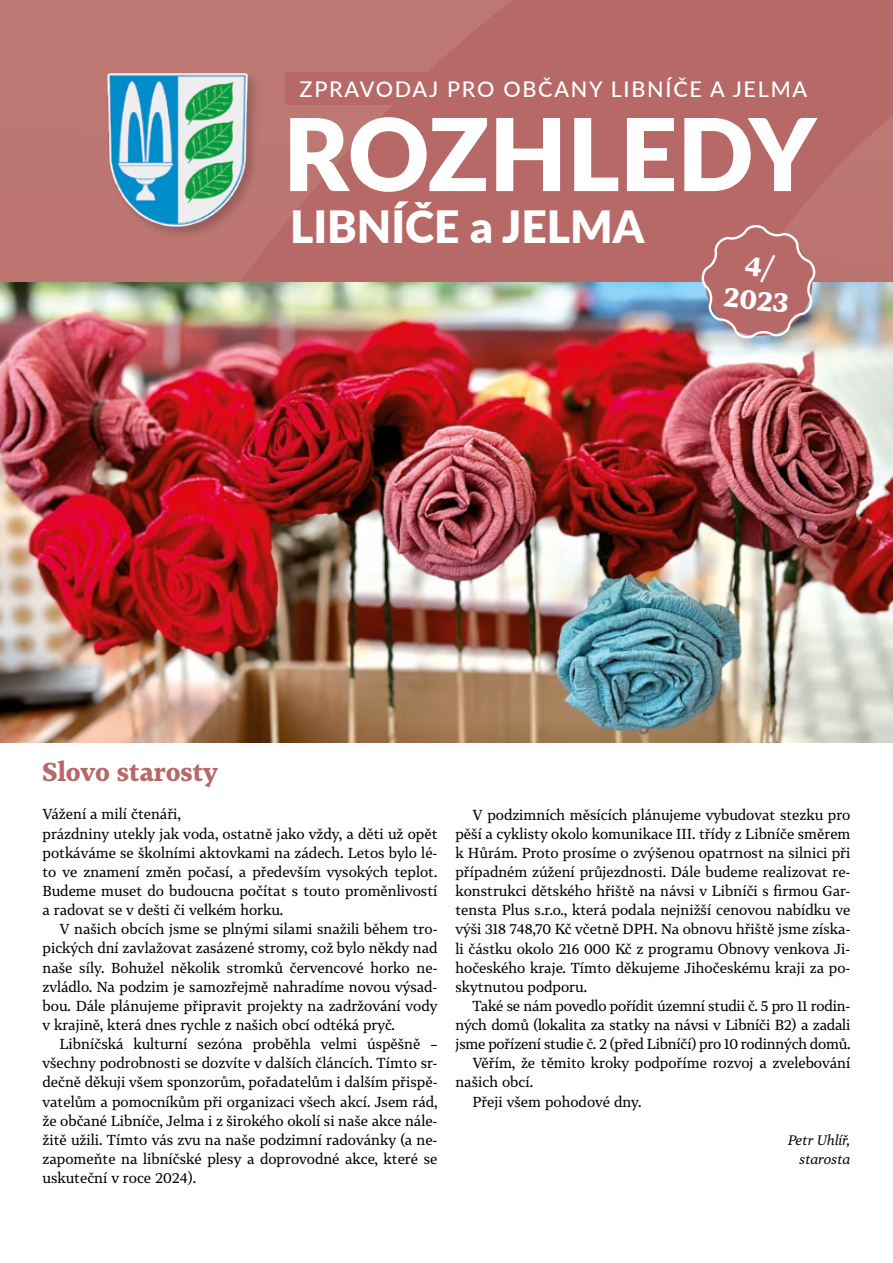
<style>
.page{position:relative;width:893px;height:1263px;background:#fff}
.page>*{position:absolute;margin:0;border:0;box-sizing:border-box;transform-origin:0 0}
.t1{font:900 100.35px "Lato";color:#fff}
.t2{font:900 44.4px "Lato";color:#fff}
.t3{font:700 27.15px/32.5px "Tabac G3";color:#fff;text-align:center}
.t4{font:700 25.5px "Tabac G3";color:#b76968}
.t5{font:500 21.6px "Lato";letter-spacing:.08em;color:#fff}
.t6{font:14.25px/19.2px "Tabac G3";color:#000;text-align:justify}
.t7{font:italic 13.5px/19.2px "Tabac G3";color:#000;text-align:right}
</style>
<div class="page">
<div style="left:0;top:0;width:893px;height:284px;background:#b76968"></div>
<svg style="left:0;top:0;width:540px;height:283px;fill:#bd7672"></svg>
<div style="left:285px;top:72px;width:536px;height:33px;background:#b76968"></div>
<div style="left:105px;top:71px;width:156px;height:169px;background:#000;opacity:.2"></div>
<img style="left:87px;top:72px;width:201px;height:156px">
<svg style="left:672px;top:116px;width:221px;height:167px"></svg>
<img style="left:0;top:283px;width:893px;height:460px">
<svg style="left:701px;top:225px;width:115px;height:114px"></svg>
<h3 class="t5" style="left:300px;top:74px;width:509px">ZPRAVODAJ PRO OBČANY LIBNÍČE A JELMA</h3>
<h1 class="t1" style="left:283px;top:79px;width:534px">ROZHLEDY</h1>
<h2 class="t2" style="left:290px;top:194px;width:356px">LIBNÍČE a JELMA</h2>
<h3 class="t3" style="left:729px;top:247px;width:66px;rotate:6deg">4/<br>2023</h3>
<h3 class="t4" style="left:43px;top:755px;width:177px">Slovo starosty</h3>
<p class="t6" style="left:43px;top:805px;width:396px;text-align:left">Vážení a milí čtenáři,<br>prázdniny utekly jak voda, ostatně jako vždy, a děti už opět potkáváme se školními aktovkami na zádech. Letos bylo lé&shy;to ve znamení změn počasí, a především vysokých teplot.<br>Budeme muset do budoucna počítat s touto proměnlivostí a radovat se v dešti či velkém horku.</p>
<p class="t6" style="left:43px;top:919px;width:396px;text-indent:17px">V našich obcích jsme se plnými silami snažili během tro&shy;pických dní zavlažovat zasázené stromy, což bylo někdy nad naše síly. Bohužel několik stromků červencové horko ne&shy;zvládlo. Na podzim je samozřejmě nahradíme novou výsad&shy;bou. Dále plánujeme připravit projekty na zadržování vody v krajině, která dnes rychle z našich obcí odtéká pryč.</p>
<p class="t6" style="left:43px;top:1034px;width:396px;text-indent:17px">Libníčská kulturní sezóna proběhla velmi úspěšně – všechny podrobnosti se dozvíte v dalších článcích. Tímto sr&shy;dečně děkuji všem sponzorům, pořadatelům i dalším přispě&shy;vatelům a pomocníkům při organizaci všech akcí. Jsem rád, že občané Libníče, Jelma i z širokého okolí si naše akce nále&shy;žitě užili. Tímto vás zvu na naše podzimní radovánky (a ne&shy;zapomeňte na libníčské plesy a doprovodné akce, které se uskuteční v roce 2024).</p>
<p class="t6" style="left:455px;top:805px;width:396px;text-indent:17px">V podzimních měsících plánujeme vybudovat stezku pro pěší a cyklisty okolo komunikace III. třídy z Libníče směrem k Hůrám. Proto prosíme o zvýšenou opatrnost na silnici při případném zúžení průjezdnosti. Dále budeme realizovat re&shy;konstrukci dětského hřiště na návsi v Libníči s firmou Gar&shy;tensta Plus s.r.o., která podala nejnižší cenovou nabídku ve výši 318 748,70 Kč včetně DPH. Na obnovu hřiště jsme získa&shy;li částku okolo 216 000 Kč z programu Obnovy venkova Ji&shy;hočeského kraje. Tímto děkujeme Jihočeskému kraji za po&shy;skytnutou podporu.</p>
<p class="t6" style="left:472px;top:996px;width:379px">Také se nám povedlo pořídit územní studii č. 5 pro 11 rodin-</p>
<p class="t6" style="left:455px;top:1015px;width:396px">ných domů (lokalita za statky na návsi v Libníči B2) a zadali</p>
<p class="t6" style="left:455px;top:1034px;width:396px">jsme pořízení studie č. 2 (před Libníčí) pro 10 rodinných domů.</p>
<p class="t6" style="left:472px;top:1054px;width:379px">Věřím, že těmito kroky podpoříme rozvoj a zvelebování</p>
<p class="t6" style="left:455px;top:1073px;width:79px">našich obcí.</p>
<p class="t6" style="left:472px;top:1092px;width:171px">Přeji všem pohodové dny.</p>
<p class="t7" style="left:788px;top:1130px;width:64px">Petr Uhlíř, starosta</p>
</div>
